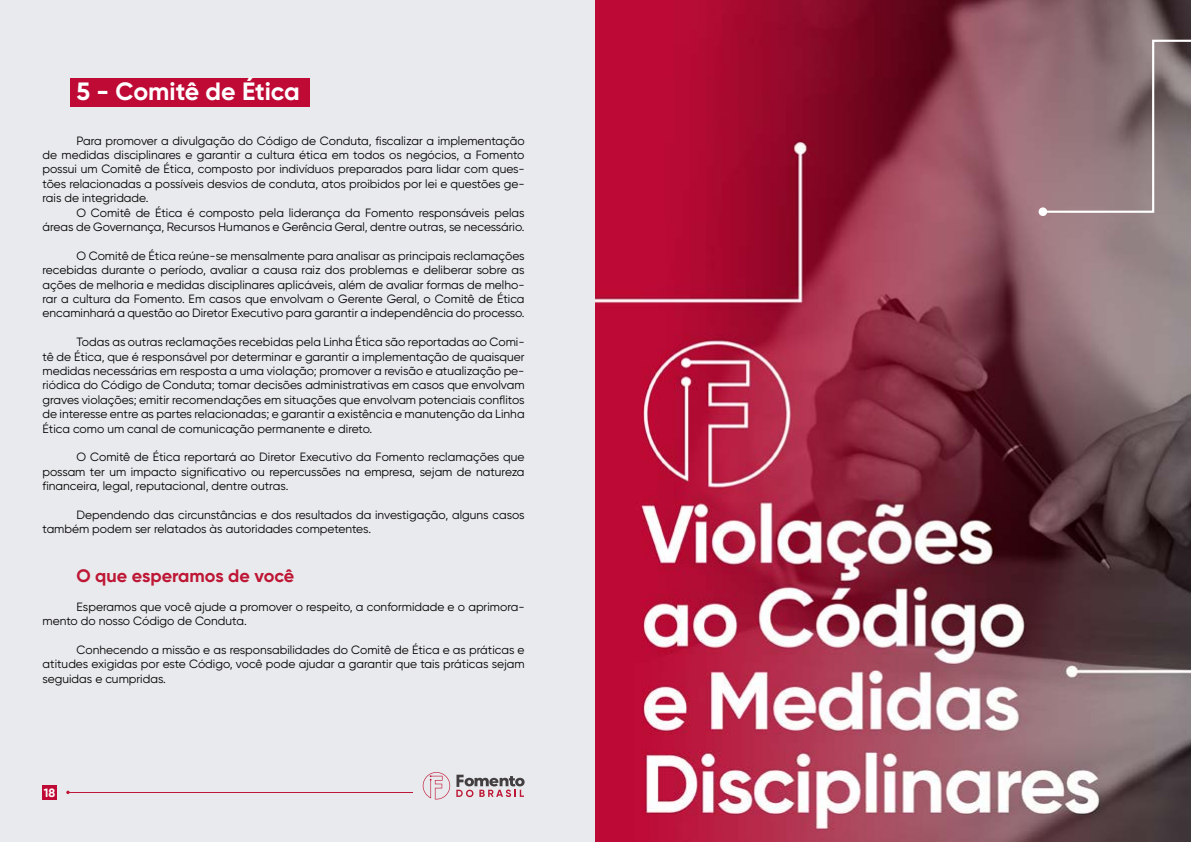
<style>
.page{position:relative;width:1191px;height:842px;background:#e9eaed}
.page>*{position:absolute;margin:0;border:0;box-sizing:border-box;transform-origin:0 0}
.t1{font:700 25px "Gilroy";color:#fff}
.t2{font:700 18px "Gilroy";color:#be1635}
.t3{font:12px/14.4px "Gilroy";color:#000;text-align:justify}
.t4{font:700 12px "Gilroy";color:#fff}
</style>
<div class="page">
<svg style="left:423px;top:772px;width:27px;height:27px"></svg>
<svg style="left:456px;top:775px;width:68px;height:22px"></svg>
<hr style="left:69px;top:792px;width:344px;height:1px;background:#be1635">
<div style="left:43px;top:785px;width:14px;height:14px;background:#be0a35"></div>
<div style="left:70px;top:78px;width:239px;height:28px;background:#be0a35"></div>
<img style="left:595px;top:0;width:596px;height:842px">
<svg style="left:1040px;top:39px;width:151px;height:272px;background:#937c80"></svg>
<div style="left:1038px;top:207px;width:9px;height:9px;background:#fff;border-radius:50%"></div>
<h1 class="t1" style="left:77px;top:76px;width:225px">5 - Comitê de Ética</h1>
<p class="t3" style="left:43px;top:133px;width:483px;text-indent:34px">Para promover a divulgação do Código de Conduta, fiscalizar a implementação de medidas disciplinares e garantir a cultura ética em todos os negócios, a Fomento possui um Comitê de Ética, composto por indivíduos preparados para lidar com ques&shy;tões relacionadas a possíveis desvios de conduta, atos proibidos por lei e questões ge&shy;rais de integridade.</p>
<p class="t3" style="left:43px;top:205px;width:483px;text-align:right">O Comitê de Ética é composto pela liderança da Fomento responsáveis pelas áreas de Governança, Recursos Humanos e Gerência Geral, dentre outras, se necessário.</p>
<p class="t3" style="left:43px;top:248px;width:483px;text-indent:34px">O Comitê de Ética reúne-se mensalmente para analisar as principais reclamações recebidas durante o período, avaliar a causa raiz dos problemas e deliberar sobre as ações de melhoria e medidas disciplinares aplicáveis, além de avaliar formas de melho&shy;rar a cultura da Fomento. Em casos que envolvam o Gerente Geral, o Comitê de Ética encaminhará a questão ao Diretor Executivo para garantir a independência do processo.</p>
<p class="t3" style="left:43px;top:335px;width:483px;text-indent:34px">Todas as outras reclamações recebidas pela Linha Ética são reportadas ao Comi&shy;tê de Ética, que é responsável por determinar e garantir a implementação de quaisquer medidas necessárias em resposta a uma violação; promover a revisão e atualização pe&shy;riódica do Código de Conduta; tomar decisões administrativas em casos que envolvam graves violações; emitir recomendações em situações que envolvam potenciais conflitos de interesse entre as partes relacionadas; e garantir a existência e manutenção da Linha Ética como um canal de comunicação permanente e direto.</p>
<p class="t3" style="left:43px;top:450px;width:483px;text-indent:34px">O Comitê de Ética reportará ao Diretor Executivo da Fomento reclamações que possam ter um impacto significativo ou repercussões na empresa, sejam de natureza financeira, legal, reputacional, dentre outras.</p>
<p class="t3" style="left:43px;top:507px;width:483px;text-indent:34px">Dependendo das circunstâncias e dos resultados da investigação, alguns casos também podem ser relatados às autoridades competentes.</p>
<h2 class="t2" style="left:77px;top:564px;width:219px">O que esperamos de você</h2>
<p class="t3" style="left:43px;top:599px;width:483px;text-indent:34px">Esperamos que você ajude a promover o respeito, a conformidade e o aprimora&shy;mento do nosso Código de Conduta.</p>
<p class="t3" style="left:43px;top:642px;width:483px;text-indent:34px">Conhecendo a missão e as responsabilidades do Comitê de Ética e as práticas e atitudes exigidas por este Código, você pode ajudar a garantir que tais práticas sejam seguidas e cumpridas.</p>
<p class="t4" style="left:44px;top:785px;width:13px">18</p>
</div>
